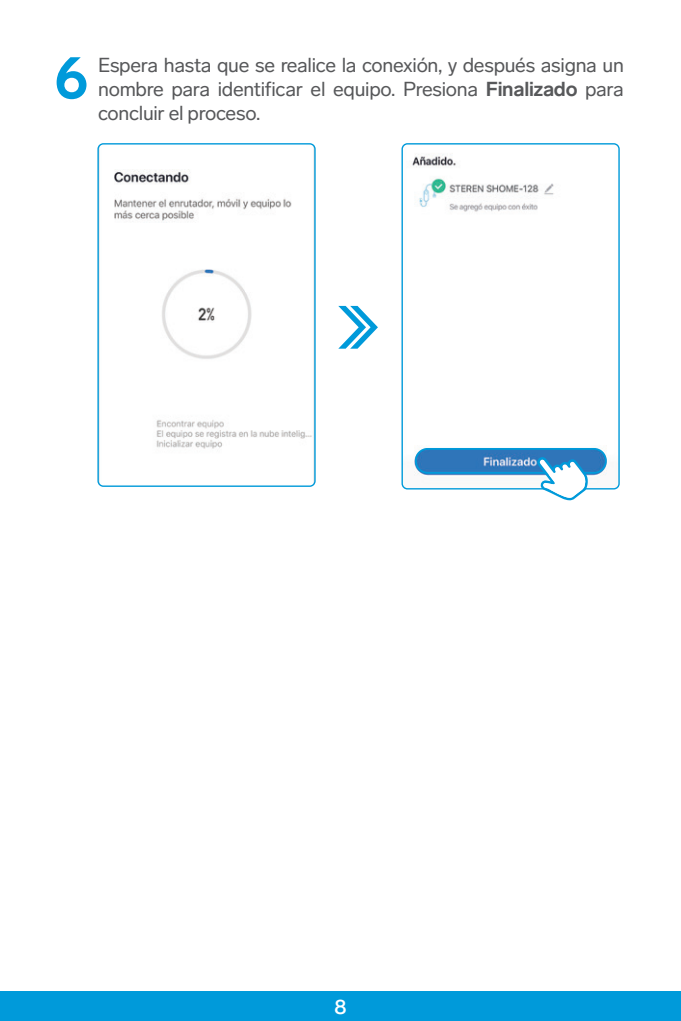
<style>
.page{position:relative;width:681px;height:1021px;background:#fff}
.page>*{position:absolute;margin:0;border:0;box-sizing:border-box;transform-origin:0 0}
.t1{font:700 60.4px "Lab Grotesque";color:#009ada;scale:.95 1}
.t2{font:500 20.8px "Lab Grotesque";color:#fff}
.t3{font:20px/24px "Lab Grotesque";letter-spacing:-.015em;color:#57585a;text-align:justify}
.s1{font-weight:700}
</style>
<div class="page">
<div style="left:0;top:991px;width:680px;height:29px;background:#009ada"></div>
<svg style="left:338px;top:306px;width:40px;height:43px"></svg>
<img style="left:99px;top:144px;width:216px;height:342px">
<div style="left:97px;top:143px;width:218px;height:344px;border:1px solid #009ada;border-radius:5px"></div>
<img style="left:402px;top:144px;width:216px;height:345px">
<div style="left:401px;top:143px;width:218px;height:346px;border:1px solid #009ada;border-radius:5px"></div>
<div style="left:415px;top:448px;width:191px;height:26px;border:2px solid #009ada;border-radius:12px"></div>
<svg style="left:536px;top:456px;width:51px;height:44px"></svg>
<h1 class="t1" style="left:54px;top:41px;width:37px">6</h1>
<p class="t3" style="left:98px;top:53px;width:527px">Espera hasta que se realice la conexión, y después asigna un nombre para identificar el equipo. Presiona <span class="s1">Finalizado</span> para concluir el proceso.</p>
<p class="t2" style="left:334px;top:994px;width:14px">8</p>
</div>
